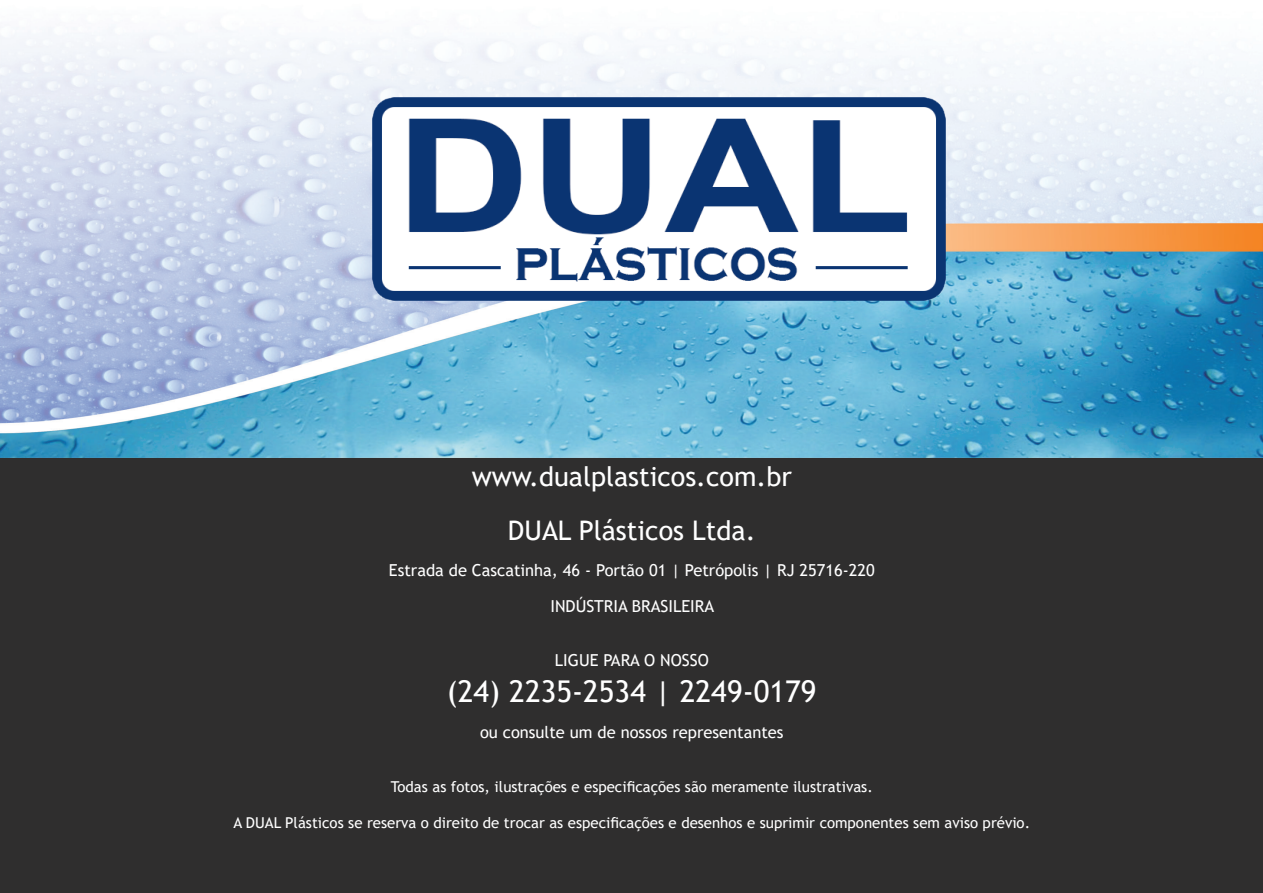
<style>
.page{position:relative;width:1263px;height:893px;background:#fff}
.page>*{position:absolute;margin:0;border:0;box-sizing:border-box;transform-origin:0 0}
.Back_page{font:30px "Trebuchet MS";color:#fff}
.Winter_2010_cover_pa{font:27px "Trebuchet MS";color:#fff}
.Back_page-2{font:16.5px "Trebuchet MS";color:#fff}
.Back_page-3{font:15px "Trebuchet MS";color:#fff}
</style>
<div class="page">
<div style="left:0;top:457px;width:1263px;height:436px;background:#2f2e2e"></div>
<img style="left:0;top:26px;width:1263px;height:431px">
<img style="left:372px;top:98px;width:573px;height:202px">
<p class="Winter_2010_cover_pa" style="left:472px;top:459px;width:322px">www.dualplasticos.com.br</p>
<p class="Winter_2010_cover_pa" style="left:508px;top:513px;width:249px">DUAL Plásticos Ltda.</p>
<p class="Back_page-2" style="left:389px;top:560px;width:487px">Estrada de Cascatinha, 46 - Portão 01 | Petrópolis | RJ 25716-220</p>
<p class="Back_page-2" style="left:550px;top:596px;width:165px">INDÚSTRIA BRASILEIRA</p>
<p class="Back_page-2" style="left:555px;top:650px;width:155px">LIGUE PARA O NOSSO</p>
<p class="Back_page" style="left:447px;top:672px;width:371px">(24) 2235-2534 | 2249-0179</p>
<p class="Back_page-2" style="left:480px;top:722px;width:305px">ou consulte um de nossos representantes</p>
<p class="Back_page-3" style="left:391px;top:777px;width:484px">Todas as fotos, ilustrações e especificações são meramente ilustrativas.</p>
<p class="Back_page-3" style="left:233px;top:813px;width:798px">A DUAL Plásticos se reserva o direito de trocar as especificações e desenhos e suprimir componentes sem aviso prévio.</p>
</div>
